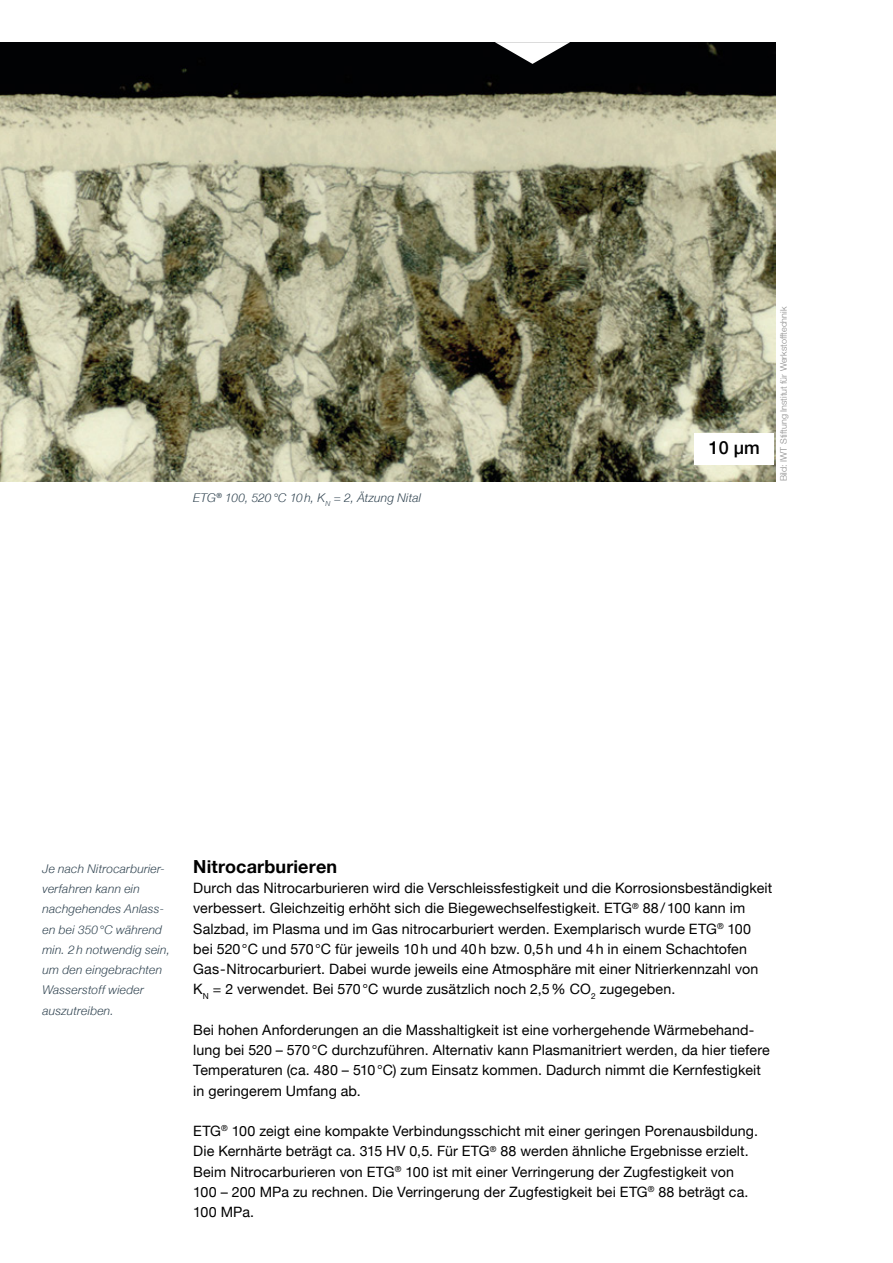
<style>
.page{position:relative;width:893px;height:1263px;background:#fff}
.page>*{position:absolute;margin:0;border:0;box-sizing:border-box;transform-origin:0 0}
.t1{font:700 18px "Helvetica Neue";letter-spacing:.01em;color:#000}
.t2{font:500 18px "Helvetica Neue";color:#000}
.t3{font:14.25px/20.2px "Helvetica Neue";letter-spacing:.01em;color:#000}
.t4{font:italic 300 12px/20.2px "Helvetica Neue";letter-spacing:.02em;color:#314451}
.t5{font:300 9px "Helvetica Neue";color:#878787}
</style>
<div class="page">
<img style="left:0;top:43px;width:775px;height:438px">
<div style="left:694px;top:433px;width:80px;height:31px;background:#fff"></div>
<svg style="left:495px;top:42px;width:75px;height:22px"></svg>
<p class="t4" style="left:193px;top:487px;width:229px">ETG<sup>®</sup> 100, 520°C 10h, K<sub>N</sub> = 2, Ätzung Nital</p>
<p class="t2" style="left:709px;top:437px;width:53px">10 µm</p>
<p class="t5" style="left:778px;top:481px;width:176px;rotate:-90deg">Bild: IWT Stiftung Institut für Werkstofftechnik</p>
<p class="t4" style="left:43px;top:858px;width:129px">Je nach Nitrocarburier&shy;verfahren kann ein nachgehendes Anlass&shy;en bei 350°C während min. 2h notwendig sein, um den eingebrachten<br>Wasserstoff wieder auszutreiben.</p>
<p class="t1" style="left:193px;top:855px;width:145px">Nitrocarburieren</p>
<p class="t3" style="left:193px;top:878px;width:581px">Durch das Nitrocarburieren wird die Verschleissfestigkeit und die Korrosionsbeständigkeit verbessert. Gleichzeitig erhöht sich die Biegewechselfestigkeit. ETG<sup>®</sup> 88/100 kann im Salzbad, im Plasma und im Gas nitrocarburiert werden. Exemplarisch wurde ETG<sup>®</sup> 100 bei 520°C und 570°C für jeweils 10h und 40h bzw. 0,5h und 4h in einem Schachtofen Gas-Nitrocarburiert. Dabei wurde jeweils eine Atmosphäre mit einer Nitrierkennzahl von K<sub>N</sub> = 2 verwendet. Bei 570°C wurde zusätzlich noch 2,5% CO<sub>2</sub> zugegeben.</p>
<p class="t3" style="left:193px;top:1019px;width:578px">Bei hohen Anforderungen an die Masshaltigkeit ist eine vorhergehende Wärmebehand&shy;lung bei 520 – 570°C durchzuführen. Alternativ kann Plasmanitriert werden, da hier tiefere Temperaturen (ca. 480 – 510°C) zum Einsatz kommen. Dadurch nimmt die Kernfestigkeit in geringerem Umfang ab.</p>
<p class="t3" style="left:193px;top:1121px;width:566px">ETG<sup>®</sup> 100 zeigt eine kompakte Verbindungsschicht mit einer geringen Porenausbildung.<br>Die Kernhärte beträgt ca. 315 HV 0,5. Für ETG<sup>®</sup> 88 werden ähnliche Ergebnisse erzielt.<br>Beim Nitrocarburieren von ETG<sup>®</sup> 100 ist mit einer Verringerung der Zugfestigkeit von 100 – 200 MPa zu rechnen. Die Verringerung der Zugfestigkeit bei ETG<sup>®</sup> 88 beträgt ca.<br>100 MPa.</p>
</div>
